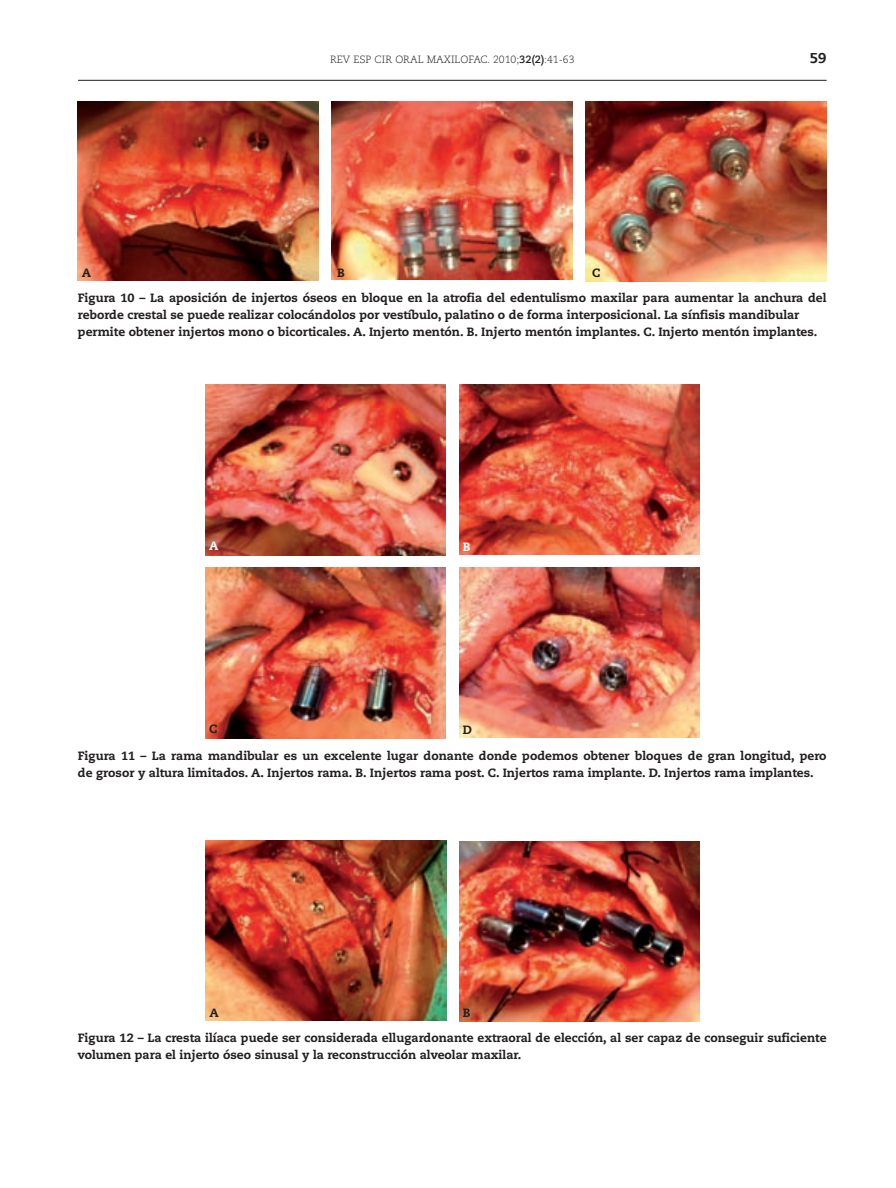
<style>
.page{position:relative;width:896px;height:1188px;background:#fff}
.page>*{position:absolute;margin:0;border:0;box-sizing:border-box;transform-origin:0 0}
.t1{font:800 14.25px "Caecilia LT Std";color:#231f20}
.t2{font:800 12px/17.2px "Caecilia LT Std";color:#231f20}
.t3{font:800 12px "Caecilia LT Std";color:#fff}
.t4{font:300 10.5px "Caecilia LT Std";color:#231f20}
.s1{font-weight:700}
</style>
<div class="page">
<hr style="left:78px;top:80px;width:748px;height:1px;background:#231f20">
<img style="left:78px;top:102px;width:240px;height:179px">
<img style="left:332px;top:102px;width:240px;height:178px">
<img style="left:586px;top:102px;width:240px;height:179px">
<img style="left:205px;top:385px;width:241px;height:170px">
<img style="left:205px;top:567px;width:241px;height:171px">
<img style="left:459px;top:385px;width:240px;height:169px">
<img style="left:459px;top:568px;width:240px;height:169px">
<img style="left:205px;top:840px;width:241px;height:181px">
<img style="left:459px;top:841px;width:240px;height:180px">
<p class="t4" style="left:330px;top:53px;width:246px">REV ESP CIR ORAL MAXILOFAC. 2010;<span class="s1">32(2)</span>:41-63</p>
<p class="t1" style="left:809px;top:49px;width:18px">59</p>
<p class="t2" style="left:82px;top:265px;width:11px">A</p>
<p class="t2" style="left:337px;top:265px;width:9px">B</p>
<p class="t2" style="left:592px;top:265px;width:10px">C</p>
<p class="t2" style="left:78px;top:289px;width:750px">Figura 10 – La aposición de injertos óseos en bloque en la atrofia del edentulismo maxilar para aumentar la anchura del reborde crestal se puede realizar colocándolos por vestíbulo, palatino o de forma interposicional. La sínfisis mandibular permite obtener injertos mono o bicorticales. A. Injerto mentón. B. Injerto mentón implantes. C. Injerto mentón implantes.</p>
<p class="t3" style="left:209px;top:539px;width:11px">A</p>
<p class="t2" style="left:209px;top:720px;width:10px">C</p>
<p class="t3" style="left:463px;top:539px;width:9px">B</p>
<p class="t2" style="left:463px;top:721px;width:11px">D</p>
<p class="t2" style="left:78px;top:747px;width:750px">Figura 11 – La rama mandibular es un excelente lugar donante donde podemos obtener bloques de gran longitud, pero de grosor y altura limitados. A. Injertos rama. B. Injertos rama post. C. Injertos rama implante. D. Injertos rama implantes.</p>
<p class="t2" style="left:209px;top:1004px;width:11px">A</p>
<p class="t2" style="left:463px;top:1004px;width:9px">B</p>
<p class="t2" style="left:78px;top:1029px;width:750px">Figura 12 – La cresta ilíaca puede ser considerada ellugardonante extraoral de elección, al ser capaz de conseguir suficiente volumen para el injerto óseo sinusal y la reconstrucción alveolar maxilar.</p>
</div>
